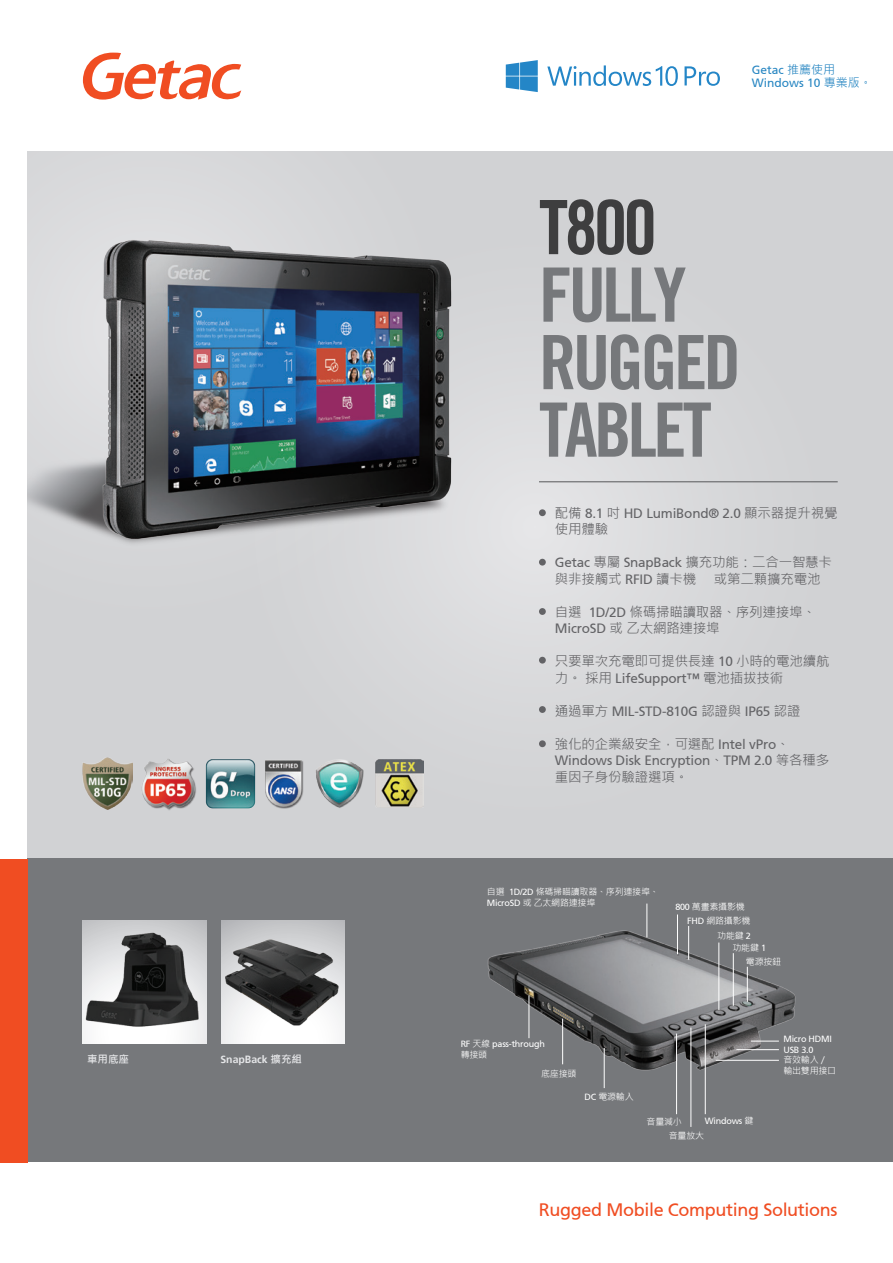
<style>
.page{position:relative;width:893px;height:1263px;background:#fff}
.page>*{position:absolute;margin:0;border:0;box-sizing:border-box;transform-origin:0 0}
.t1{font:700 condensed 75px/67.5px "Trade Gothic No.20";letter-spacing:-.05em;color:#76787b}
.t2{font:700 condensed 75px "Trade Gothic No.20";color:#3e3e3f}
.t3{font:18px "Frutiger 55 Roman";letter-spacing:-.02em;color:#f04d22}
.t4{font:13.5px "Frutiger 55 Roman";letter-spacing:-.015em;color:#636366}
.t5{font:13.5px/16.5px "Microsoft Jheng Hei";letter-spacing:-.015em;color:#636366}
.t6{font:12px/12.8px "Frutiger 55 Roman";color:#2786c2}
.t7{font:700 10.5px "Frutiger 65";color:#e6e7e9}
.t8{font:700 10.5px "Microsoft Jheng Hei";color:#e6e7e9}
.t9{font:9px/10.8px "Microsoft Jheng Hei";letter-spacing:-.025em;color:#fff}
.t10{font:9px/10.4px "Frutiger 55 Roman";letter-spacing:-.025em;color:#fff}
.s1{font-family:"Microsoft Jheng Hei"}
.s2{font-family:"Frutiger 55 Roman"}
</style>
<div class="page">
<div style="left:28px;top:152px;width:865px;height:707px;background:#d1d2d4"></div>
<div style="left:28px;top:200px;width:166px;height:194px;background:#dcdcde"></div>
<div style="left:222px;top:215px;width:624px;height:623px;background:#d5d6d8;border-radius:50%"></div>
<img style="left:28px;top:394px;width:26px;height:119px">
<img style="left:54px;top:208px;width:448px;height:387px">
<div style="left:28px;top:859px;width:865px;height:303px;background:#76787b"></div>
<div style="left:0;top:859px;width:28px;height:303px;background:#f04d22"></div>
<svg style="left:221px;top:920px;width:123px;height:124px;background:#e0e0e2"></svg>
<svg style="left:83px;top:920px;width:123px;height:124px;background:#e9e9ea"></svg>
<svg style="left:83px;top:53px;width:158px;height:47px"></svg>
<svg style="left:684px;top:66px;width:36px;height:20px"></svg>
<svg style="left:506px;top:60px;width:32px;height:32px"></svg>
<svg style="left:547px;top:65px;width:131px;height:21px"></svg>
<div style="left:539px;top:509px;width:7px;height:7px;background:#636366;border-radius:50%"></div>
<div style="left:539px;top:559px;width:7px;height:7px;background:#636366;border-radius:50%"></div>
<div style="left:539px;top:608px;width:7px;height:7px;background:#636366;border-radius:50%"></div>
<div style="left:539px;top:657px;width:7px;height:7px;background:#636366;border-radius:50%"></div>
<div style="left:539px;top:706px;width:7px;height:7px;background:#636366;border-radius:50%"></div>
<div style="left:539px;top:740px;width:7px;height:7px;background:#636366;border-radius:50%"></div>
<hr style="left:539px;top:481px;width:299px;height:1px;background:#57585a">
<img style="left:206px;top:759px;width:49px;height:50px">
<img style="left:142px;top:759px;width:64px;height:51px">
<img style="left:376px;top:760px;width:47px;height:47px">
<img style="left:83px;top:758px;width:49px;height:51px">
<img style="left:316px;top:760px;width:48px;height:48px">
<img style="left:255px;top:760px;width:49px;height:49px">
<img style="left:82px;top:925px;width:125px;height:109px">
<img style="left:221px;top:928px;width:123px;height:106px">
<img style="left:487px;top:911px;width:309px;height:181px">
<hr style="left:646px;top:903px;width:1px;height:34px;background:#fff">
<hr style="left:677px;top:914px;width:1px;height:40px;background:#fff">
<hr style="left:688px;top:926px;width:1px;height:34px;background:#fff">
<hr style="left:705px;top:1024px;width:1px;height:90px;background:#fff">
<hr style="left:747px;top:967px;width:1px;height:35px;background:#fff">
<hr style="left:733px;top:953px;width:1px;height:53px;background:#fff">
<hr style="left:718px;top:942px;width:1px;height:68px;background:#fff">
<hr style="left:690px;top:1027px;width:1px;height:100px;background:#fff">
<hr style="left:676px;top:1033px;width:1px;height:81px;background:#fff">
<hr style="left:716px;top:1060px;width:63px;height:1px;background:#fff">
<hr style="left:736px;top:1049px;width:43px;height:1px;background:#fff">
<svg style="left:751px;top:1041px;width:28px;height:1px"></svg>
<hr style="left:604px;top:1048px;width:1px;height:40px;background:#fff">
<hr style="left:562px;top:1018px;width:1px;height:46px;background:#fff">
<hr style="left:529px;top:995px;width:1px;height:43px;background:#fff">
<p class="t8" style="left:87px;top:1053px;width:43px">車用底座</p>
<p class="t7" style="left:220px;top:1053px;width:83px">SnapBack <span class="s1">擴充組</span></p>
<p class="t6" style="left:752px;top:64px;width:122px">Getac <span class="s1">推薦使用<br></span>Windows 10 <span class="s1">專業版。</span></p>
<h1 class="t2" style="left:539px;top:182px;width:119px">T800</h1>
<h1 class="t1" style="left:539px;top:261px;width:204px">FULLY<br>RUGGED<br>TABLET</h1>
<p class="t4" style="left:555px;top:505px;width:284px"><span class="s1">配備</span> 8.1 <span class="s1">吋</span> HD LumiBond® 2.0 <span class="s1">顯示器提升視覺</span></p>
<p class="t5" style="left:555px;top:521px;width:55px">使用體驗</p>
<p class="t4" style="left:555px;top:554px;width:279px">Getac <span class="s1">專屬</span> SnapBack <span class="s1">擴充功能：二合一智慧卡</span></p>
<p class="t5" style="left:555px;top:570px;width:143px">與非接觸式 <span class="s2">RFID</span> 讀卡機</p>
<p class="t5" style="left:714px;top:570px;width:108px">或第二顆擴充電池</p>
<p class="t5" style="left:555px;top:603px;width:262px">自選 <span class="s2">1D/2D</span> 條碼掃瞄讀取器、序列連接埠、<br><span class="s2">MicroSD</span> 或乙太網路連接埠</p>
<p class="t5" style="left:555px;top:653px;width:276px">只要單次充電即可提供長達 <span class="s2">10</span> 小時的電池續航</p>
<p class="t4" style="left:555px;top:670px;width:230px"><span class="s1">力。採用</span> LifeSupport™ <span class="s1">電池插拔技術</span></p>
<p class="t4" style="left:555px;top:703px;width:247px"><span class="s1">通過軍方</span> MIL-STD-810G <span class="s1">認證與</span> IP65 <span class="s1">認證</span></p>
<p class="t5" style="left:555px;top:735px;width:236px">強化的企業級安全，可選配 <span class="s2">Intel vPro</span>、</p>
<p class="t4" style="left:555px;top:752px;width:276px">Windows Disk Encryption<span class="s1">、</span>TPM 2.0 <span class="s1">等各種多</span></p>
<p class="t5" style="left:555px;top:768px;width:135px">重因子身份驗證選項。</p>
<p class="t9" style="left:487px;top:887px;width:173px">自選 <span class="s2">1D/2D</span> 條碼掃瞄讀取器、序列連接埠、<br><span class="s2">MicroSD</span> 或乙太網路連接埠</p>
<p class="t9" style="left:687px;top:900px;width:65px;line-height:13.2px;text-indent:-12px"><span class="s2">800</span> 萬畫素攝影機<br><span class="s2">FHD</span> 網路攝影機</p>
<p class="t9" style="left:732px;top:942px;width:35px">功能鍵 <span class="s2">1</span></p>
<p class="t9" style="left:717px;top:930px;width:35px">功能鍵 <span class="s2">2</span></p>
<p class="t9" style="left:746px;top:956px;width:37px">電源按鈕</p>
<p class="t10" style="left:461px;top:1038px;width:86px">RF <span class="s1">天線</span> pass-through</p>
<p class="t9" style="left:461px;top:1049px;width:28px">轉接頭</p>
<p class="t9" style="left:541px;top:1068px;width:37px">底座接頭</p>
<p class="t9" style="left:585px;top:1091px;width:51px"><span class="s2">DC</span> 電源輸入</p>
<p class="t10" style="left:783px;top:1034px;width:50px">Micro HDMI<br>USB 3.0</p>
<p class="t9" style="left:783px;top:1054px;width:54px">音效輸入／輸出雙用接口</p>
<p class="t9" style="left:647px;top:1116px;width:37px">音量減小</p>
<p class="t10" style="left:705px;top:1116px;width:50px">Windows <span class="s1">鍵</span></p>
<p class="t9" style="left:669px;top:1130px;width:37px">音量放大</p>
<h2 class="t3" style="left:539px;top:1199px;width:300px">Rugged Mobile Computing Solutions</h2>
</div>
